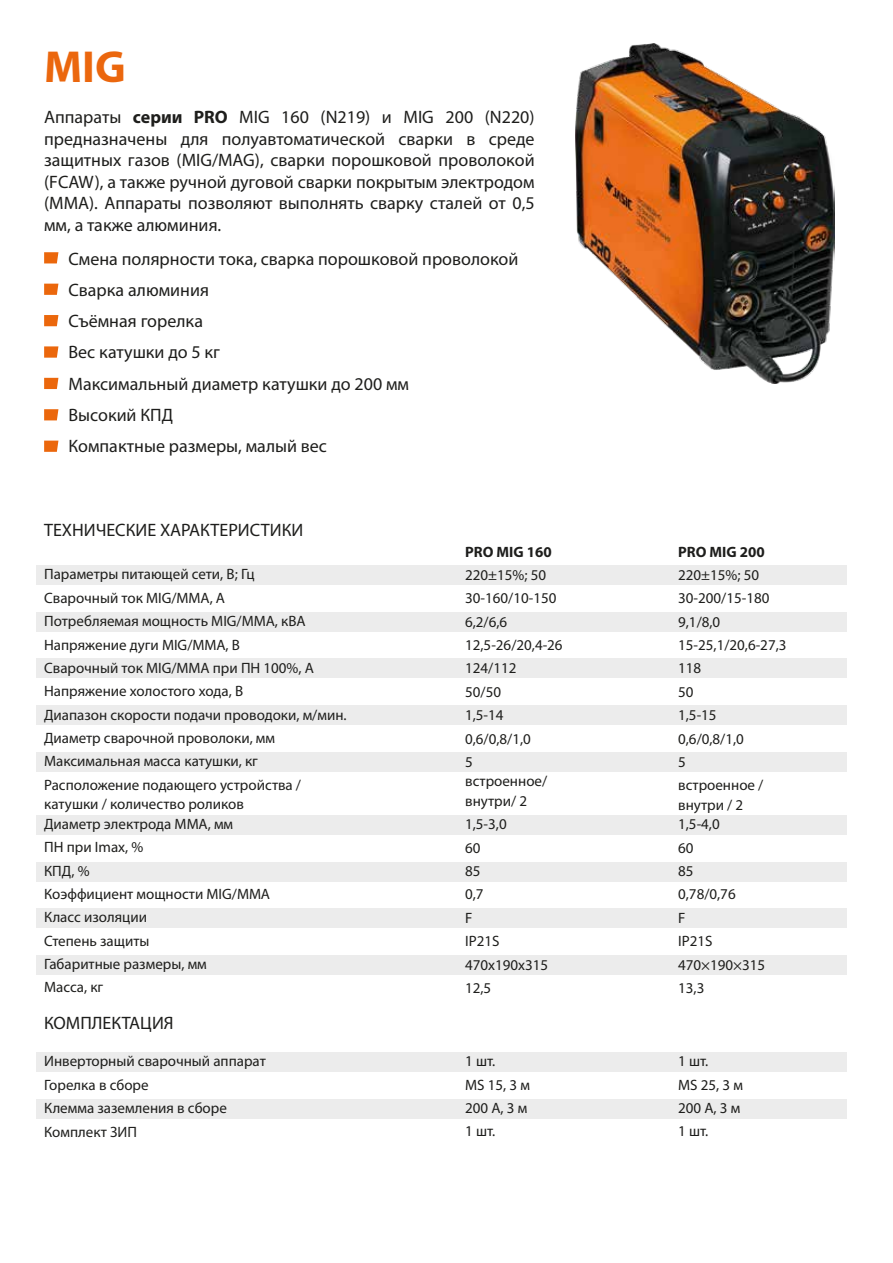
<style>
.page{position:relative;width:893px;height:1263px;background:#fff}
.page>*{position:absolute;margin:0;border:0;box-sizing:border-box;transform-origin:0 0}
.t1{font:700 45px "Myriad Pro";color:#eb670e}
.t2{font:18px/31.2px "Myriad Pro";color:#1e1e1c;text-align:justify}
.t3{font:15px/23.4px "Myriad Pro";color:#1e1e1c}
.t4{font:700 15px "Myriad Pro";color:#1e1e1c}
.t5{font:15px/23.4px "Myriad Pro";color:#1d1d1b}
.s1{font-weight:700}
</style>
<div class="page">
<div style="left:37px;top:565px;width:810px;height:19px;background:#ececec"></div>
<div style="left:37px;top:612px;width:810px;height:19px;background:#ececec"></div>
<div style="left:37px;top:659px;width:810px;height:19px;background:#ececec"></div>
<div style="left:37px;top:705px;width:810px;height:19px;background:#ececec"></div>
<div style="left:37px;top:752px;width:810px;height:19px;background:#ececec"></div>
<div style="left:37px;top:815px;width:810px;height:19px;background:#ececec"></div>
<div style="left:37px;top:862px;width:810px;height:19px;background:#ececec"></div>
<div style="left:37px;top:909px;width:810px;height:19px;background:#ececec"></div>
<div style="left:37px;top:955px;width:810px;height:19px;background:#ececec"></div>
<svg style="left:44px;top:252px;width:14px;height:11px"></svg>
<svg style="left:44px;top:284px;width:14px;height:11px"></svg>
<svg style="left:44px;top:315px;width:14px;height:11px"></svg>
<svg style="left:44px;top:346px;width:14px;height:12px"></svg>
<svg style="left:44px;top:378px;width:14px;height:11px"></svg>
<svg style="left:44px;top:409px;width:14px;height:11px"></svg>
<svg style="left:44px;top:441px;width:14px;height:11px"></svg>
<div style="left:37px;top:1052px;width:810px;height:19px;background:#ececec"></div>
<div style="left:37px;top:1099px;width:810px;height:19px;background:#ececec"></div>
<img style="left:576px;top:43px;width:259px;height:340px">
<h1 class="t1" style="left:44px;top:38px;width:83px">MIG</h1>
<p class="t2" style="left:44px;top:106px;width:492px;line-height:21.6px">Аппараты <span class="s1">серии PRO</span> MIG 160 (N219) и MIG 200 (N220) предназначены для полуавтоматической сварки в среде защитных газов (MIG/MAG), сварки порошковой проволокой (FCAW), а также ручной дуговой сварки покрытым электродом (ММА). Аппараты позволяют выполнять сварку сталей от 0,5 мм, а также алюминия.</p>
<p class="t2" style="left:68px;top:243px;width:451px;text-align:left">Смена полярности тока, сварка порошковой проволокой<br>Сварка алюминия<br>Съёмная горелка<br>Вес катушки до 5 кг<br>Максимальный диаметр катушки до 200 мм<br>Высокий КПД<br>Компактные размеры, малый вес</p>
<p class="t2" style="left:44px;top:514px;width:261px">ТЕХНИЧЕСКИЕ ХАРАКТЕРИСТИКИ</p>
<p class="t3" style="left:44px;top:562px;width:304px">Параметры питающей сети, В; Гц<br>Сварочный ток MIG/MMA, А<br>Потребляемая мощность MIG/MMA, кВА Напряжение дуги MIG/MMA, В<br>Сварочный ток MIG/MMA при ПН 100%, А Напряжение холостого хода, В<br>Диапазон скорости подачи проводоки, м/мин.<br>Диаметр сварочной проволоки, мм Максимальная масса катушки, кг Расположение подающего устройства /</p>
<p class="t3" style="left:44px;top:794px;width:201px;line-height:19.5px">катушки / количество роликов<br>Диаметр электрода MMA, мм</p>
<p class="t3" style="left:44px;top:835px;width:228px">ПН при Imax, %<br>КПД, %<br>Коэффициент мощности MIG/MMA<br>Класс изоляции<br>Степень защиты<br>Габаритные размеры, мм<br>Масса, кг</p>
<p class="t4" style="left:465px;top:542px;width:88px">PRO MIG 160</p>
<p class="t3" style="left:465px;top:563px;width:99px">220±15%; 50<br>30-160/10-150<br>6,2/6,6<br>12,5-26/20,4-26<br>124/112<br>50/50<br>1,5-14<br>0,6/0,8/1,0<br>5</p>
<p class="t3" style="left:465px;top:771px;width:84px;line-height:19.5px">встроенное/ внутри/ 2</p>
<p class="t3" style="left:465px;top:812px;width:85px">1,5-3,0<br>60<br>85<br>0,7<br>F<br>IP21S<br>470х190х315<br>12,5</p>
<p class="t4" style="left:678px;top:542px;width:88px">PRO MIG 200</p>
<p class="t3" style="left:678px;top:563px;width:110px">220±15%; 50<br>30-200/15-180<br>9,1/8,0<br>15-25,1/20,6-27,3<br>118<br>50<br>1,5-15<br>0,6/0,8/1,0<br>5<br>встроенное /</p>
<p class="t3" style="left:678px;top:795px;width:67px;line-height:19.5px">внутри / 2<br>1,5-4,0</p>
<p class="t3" style="left:678px;top:836px;width:89px">60<br>85<br>0,78/0,76<br>F<br>IP21S<br>470×190×315<br>13,3</p>
<p class="t2" style="left:44px;top:1007px;width:131px">КОМПЛЕКТАЦИЯ</p>
<p class="t3" style="left:44px;top:1049px;width:223px">Инверторный сварочный аппарат<br>Горелка в сборе<br>Клемма заземления в сборе<br>Комплект ЗИП</p>
<p class="t3" style="left:678px;top:1049px;width:32px">1 шт.</p>
<p class="t5" style="left:465px;top:1049px;width:66px">1 шт.<br>MS 15, 3 м</p>
<p class="t3" style="left:465px;top:1096px;width:64px">200 А, 3 м<br>1 шт.</p>
<p class="t5" style="left:678px;top:1073px;width:66px">MS 25, 3 м</p>
<p class="t3" style="left:678px;top:1096px;width:64px">200 А, 3 м<br>1 шт.</p>
</div>
